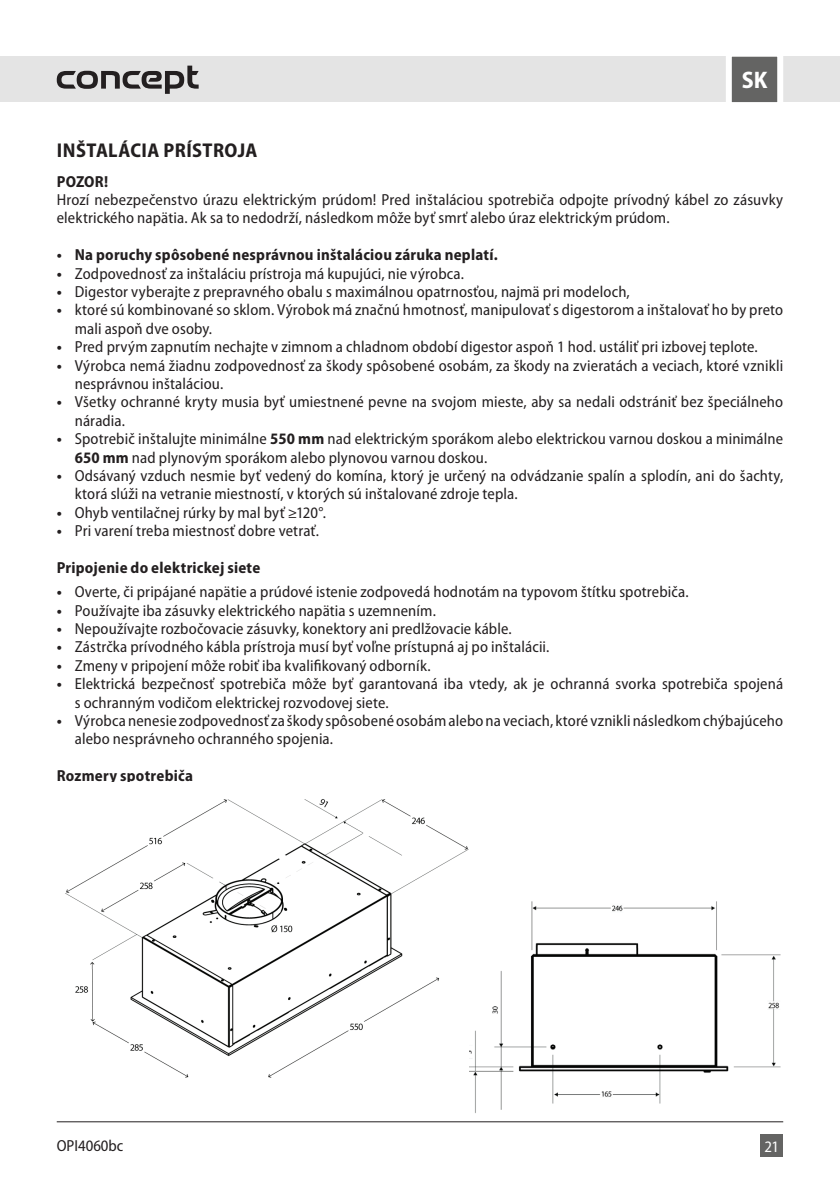
<style>
.page{position:relative;width:840px;height:1191px;background:#fff}
.page>*{position:absolute;margin:0;border:0;box-sizing:border-box;transform-origin:0 0}
.t1{font:700 semi-condensed 24px "Myriad Pro";color:#fff}
.t2{font:700 semi-condensed 20px "Myriad Pro";letter-spacing:.02em;color:#231f20}
.t3{font:semi-condensed 16px/18.4px "Myriad Pro";letter-spacing:.01em;color:#231f20}
.t4{font:700 semi-condensed 16px "Myriad Pro";letter-spacing:.015em;color:#231f20}
.t5{font:semi-condensed 16px "Myriad Pro";color:#fff}
.s1{font-weight:700}
</style>
<div class="page">
<div style="left:0;top:57px;width:839px;height:45px;background:#e4e4e4"></div>
<div style="left:760px;top:1134px;width:22px;height:23px;background:#646463"></div>
<svg style="left:722px;top:56px;width:63px;height:47px;background:#909090"></svg>
<hr style="left:57px;top:1121px;width:725px;height:1px;background:#231f20">
<svg style="left:57px;top:66px;width:141px;height:28px"></svg>
<img style="left:469px;top:901px;width:312px;height:212px">
<img style="left:65px;top:799px;width:403px;height:279px">
<h1 class="t1" style="left:741px;top:67px;width:27px">SK</h1>
<p class="t2" style="left:57px;top:139px;width:202px">INŠTALÁCIA PRÍSTROJA</p>
<p class="t4" style="left:57px;top:172px;width:53px">POZOR!</p>
<p class="t3" style="left:57px;top:191px;width:727px">Hrozí nebezpečenstvo úrazu elektrickým prúdom! Pred inštaláciou spotrebiča odpojte prívodný kábel zo zásuvky elektrického napätia. Ak sa to nedodrží, následkom môže byť smrť alebo úraz elektrickým prúdom.</p>
<p class="t4" style="left:57px;top:246px;width:442px">• Na poruchy spôsobené nesprávnou inštaláciou záruka neplatí.</p>
<p class="t3" style="left:57px;top:264px;width:409px"><span class="s1">•</span> Zodpovednosť za inštaláciu prístroja má kupujúci, nie výrobca.</p>
<p class="t3" style="left:57px;top:283px;width:574px"><span class="s1">•</span> Digestor vyberajte z prepravného obalu s maximálnou opatrnosťou, najmä pri modeloch,</p>
<p class="t3" style="left:75px;top:301px;width:709px;text-indent:-18px"><span class="s1">•</span> ktoré sú kombinované so sklom. Výrobok má značnú hmotnosť, manipulovať s digestorom a inštalovať ho by preto mali aspoň dve osoby.</p>
<p class="t3" style="left:57px;top:338px;width:702px"><span class="s1">•</span> Pred prvým zapnutím nechajte v zimnom a chladnom období digestor aspoň 1 hod. ustáliť pri izbovej teplote.</p>
<p class="t3" style="left:75px;top:356px;width:709px;text-indent:-18px"><span class="s1">•</span> Výrobca nemá žiadnu zodpovednosť za škody spôsobené osobám, za škody na zvieratách a veciach, ktoré vznikli nesprávnou inštaláciou.</p>
<p class="t3" style="left:75px;top:393px;width:709px;text-indent:-18px"><span class="s1">•</span> Všetky ochranné kryty musia byť umiestnené pevne na svojom mieste, aby sa nedali odstrániť bez špeciálneho náradia.</p>
<p class="t3" style="left:75px;top:430px;width:709px;text-indent:-18px"><span class="s1">•</span> Spotrebič inštalujte minimálne <span class="s1">550 mm</span> nad elektrickým sporákom alebo elektrickou varnou doskou a minimálne<br><span class="s1">650 mm</span> nad plynovým sporákom alebo plynovou varnou doskou.</p>
<p class="t3" style="left:75px;top:467px;width:709px;text-indent:-18px"><span class="s1">•</span> Odsávaný vzduch nesmie byť vedený do komína, ktorý je určený na odvádzanie spalín a splodín, ani do šachty, ktorá slúži na vetranie miestností, v ktorých sú inštalované zdroje tepla.</p>
<p class="t3" style="left:57px;top:503px;width:270px"><span class="s1">•</span> Ohyb ventilačnej rúrky by mal byť ≥120°.</p>
<p class="t3" style="left:57px;top:522px;width:263px"><span class="s1">•</span> Pri varení treba miestnosť dobre vetrať.</p>
<p class="t4" style="left:57px;top:559px;width:205px">Pripojenie do elektrickej siete</p>
<p class="t3" style="left:57px;top:583px;width:633px"><span class="s1">•</span> Overte, či pripájané napätie a prúdové istenie zodpovedá hodnotám na typovom štítku spotrebiča.</p>
<p class="t3" style="left:57px;top:601px;width:380px"><span class="s1">•</span> Používajte iba zásuvky elektrického napätia s uzemnením.</p>
<p class="t3" style="left:57px;top:620px;width:456px"><span class="s1">•</span> Nepoužívajte rozbočovacie zásuvky, konektory ani predlžovacie káble.</p>
<p class="t3" style="left:57px;top:638px;width:494px"><span class="s1">•</span> Zástrčka prívodného kábla prístroja musí byť voľne prístupná aj po inštalácii.</p>
<p class="t3" style="left:57px;top:656px;width:375px"><span class="s1">•</span> Zmeny v pripojení môže robiť iba kvalifikovaný odborník.</p>
<p class="t3" style="left:75px;top:675px;width:709px;text-indent:-18px"><span class="s1">•</span> Elektrická bezpečnosť spotrebiča môže byť garantovaná iba vtedy, ak je ochranná svorka spotrebiča spojená s ochranným vodičom elektrickej rozvodovej siete.</p>
<p class="t3" style="left:75px;top:712px;width:709px;text-indent:-18px"><span class="s1">•</span> Výrobca nenesie zodpovednosť za škody spôsobené osobám alebo na veciach, ktoré vznikli následkom chýbajúceho alebo nesprávneho ochranného spojenia.</p>
<p class="t4" style="left:57px;top:767px;width:138px">Rozmery spotrebiča</p>
<p class="t3" style="left:57px;top:1136px;width:68px">OPI4060bc</p>
<p class="t5" style="left:764px;top:1138px;width:16px">21</p>
</div>
